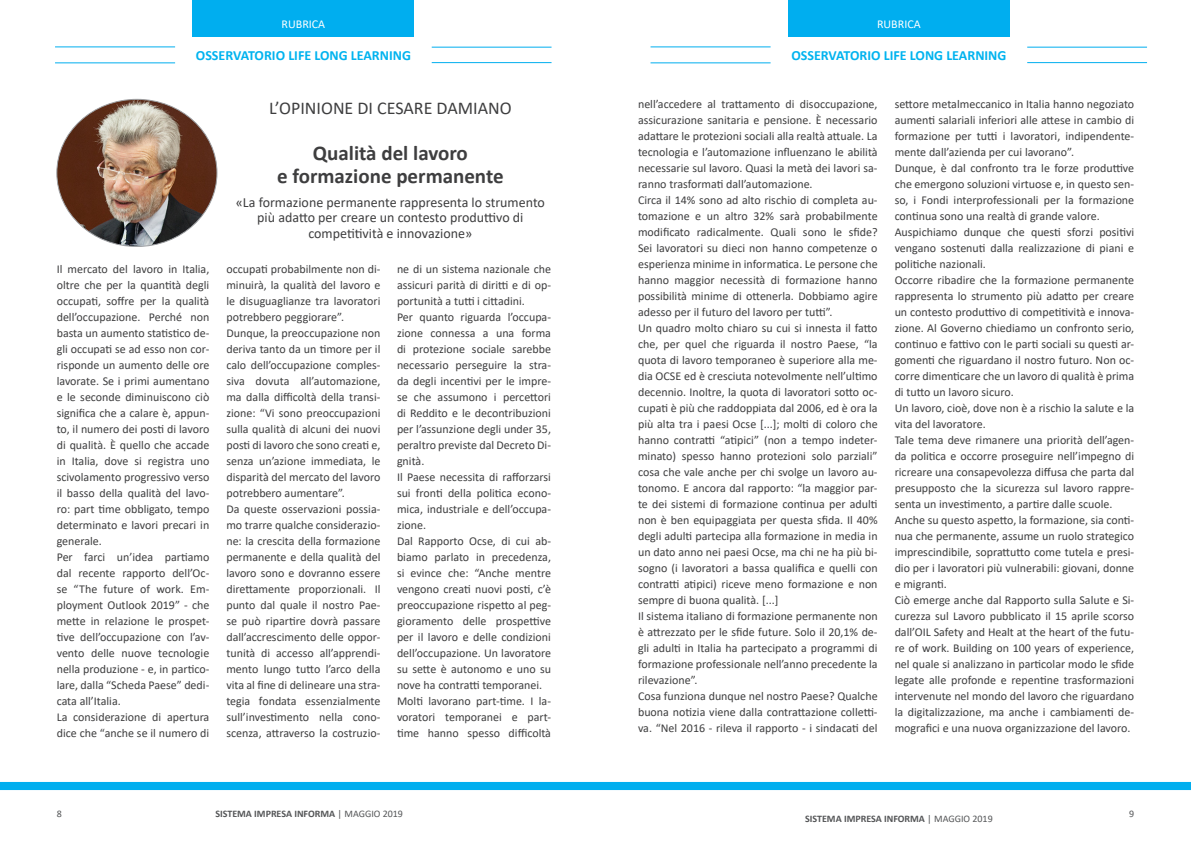
<style>
.page{position:relative;width:1191px;height:842px;background:#fff}
.page>*{position:absolute;margin:0;border:0;box-sizing:border-box;transform-origin:0 0}
.titolo_editoriale{font:700 21px/23px "Calibri";color:#3e3e3f;text-align:center}
.titolo_editoriale-2{font:18px "Calibri";color:#3e3e3f}
.titolo_editoriale-3{font:14px/15.5px "Calibri";color:#3e3e3f;text-align:center}
.t1{font:700 14px "Calibri";color:#00b3ef}
.testo{font:12px/16px "Calibri";color:#3e3e3f;text-align:justify}
.t2{font:12px "Calibri";color:#fff}
.data{font:700 10px "Calibri";color:#545557}
.data-2{font:10px "Calibri";color:#545557}
.s1{font-weight:400}
</style>
<div class="page">
<div style="left:0;top:782px;width:1191px;height:8px;background:#00aeef"></div>
<img style="left:57px;top:99px;width:160px;height:147px">
<hr style="left:1027px;top:62px;width:120px;height:1px;background:#00aeef">
<hr style="left:1027px;top:47px;width:120px;height:1px;background:#00aeef">
<hr style="left:650px;top:47px;width:120px;height:1px;background:#00aeef">
<hr style="left:650px;top:63px;width:120px;height:1px;background:#00aeef">
<hr style="left:55px;top:47px;width:120px;height:1px;background:#00aeef">
<hr style="left:55px;top:63px;width:120px;height:1px;background:#00aeef">
<hr style="left:432px;top:62px;width:119px;height:1px;background:#00aeef">
<hr style="left:432px;top:47px;width:119px;height:1px;background:#00aeef">
<div style="left:788px;top:0;width:221px;height:37px;background:#00aeef"></div>
<div style="left:193px;top:0;width:221px;height:37px;background:#00aeef"></div>
<p class="t2" style="left:281px;top:16px;width:45px">RUBRICA</p>
<p class="t2" style="left:877px;top:16px;width:45px">RUBRICA</p>
<p class="t1" style="left:196px;top:45px;width:217px">OSSERVATORIO LIFE LONG LEARNING</p>
<p class="testo" style="left:638px;top:96px;width:241px">nell’accedere al trattamento di disoccupazione, assicurazione sanitaria e pensione. È necessario adattare le protezioni sociali alla realtà attuale. La tecnologia e l’automazione influenzano le abilità necessarie sul lavoro. Quasi la metà dei lavori sa&shy;ranno trasformati dall’automazione.</p>
<p class="testo" style="left:638px;top:192px;width:241px">Circa il 14% sono ad alto rischio di completa au&shy;tomazione e un altro 32% sarà probabilmente modificato radicalmente. Quali sono le sfide?<br>Sei lavoratori su dieci non hanno competenze o esperienza minime in informatica. Le persone che hanno maggior necessità di formazione hanno possibilità minime di ottenerla. Dobbiamo agire adesso per il futuro del lavoro per tutti”.</p>
<p class="testo" style="left:638px;top:320px;width:241px">Un quadro molto chiaro su cui si innesta il fatto che, per quel che riguarda il nostro Paese, “la quota di lavoro temporaneo è superiore alla me&shy;dia OCSE ed è cresciuta notevolmente nell’ultimo decennio. Inoltre, la quota di lavoratori sotto oc&shy;cupati è più che raddoppiata dal 2006, ed è ora la più alta tra i paesi Ocse [...]; molti di coloro che hanno contratti “atipici” (non a tempo indeter&shy;minato) spesso hanno protezioni solo parziali” cosa che vale anche per chi svolge un lavoro au&shy;tonomo. E ancora dal rapporto: “la maggior par&shy;te dei sistemi di formazione continua per adulti non è ben equipaggiata per questa sfida. Il 40% degli adulti partecipa alla formazione in media in un dato anno nei paesi Ocse, ma chi ne ha più bi&shy;sogno (i lavoratori a bassa qualifica e quelli con contratti atipici) riceve meno formazione e non sempre di buona qualità. [...]</p>
<p class="testo" style="left:638px;top:608px;width:241px">Il sistema italiano di formazione permanente non è attrezzato per le sfide future. Solo il 20,1% de&shy;gli adulti in Italia ha partecipato a programmi di formazione professionale nell’anno precedente la rilevazione”.</p>
<p class="testo" style="left:638px;top:688px;width:241px">Cosa funziona dunque nel nostro Paese? Qualche buona notizia viene dalla contrattazione colletti&shy;va. “Nel 2016 - rileva il rapporto - i sindacati del</p>
<p class="t1" style="left:791px;top:45px;width:217px">OSSERVATORIO LIFE LONG LEARNING</p>
<p class="testo" style="left:894px;top:96px;width:241px">settore metalmeccanico in Italia hanno negoziato aumenti salariali inferiori alle attese in cambio di formazione per tutti i lavoratori, indipendente&shy;mente dall’azienda per cui lavorano”.</p>
<p class="testo" style="left:894px;top:160px;width:241px">Dunque, è dal confronto tra le forze produttive che emergono soluzioni virtuose e, in questo sen&shy;so, i Fondi interprofessionali per la formazione continua sono una realtà di grande valore.</p>
<p class="testo" style="left:894px;top:224px;width:241px">Auspichiamo dunque che questi sforzi positivi vengano sostenuti dalla realizzazione di piani e politiche nazionali.</p>
<p class="testo" style="left:894px;top:272px;width:241px">Occorre ribadire che la formazione permanente rappresenta lo strumento più adatto per creare un contesto produttivo di competitività e innova&shy;zione. Al Governo chiediamo un confronto serio, continuo e fattivo con le parti sociali su questi ar&shy;gomenti che riguardano il nostro futuro. Non oc&shy;corre dimenticare che un lavoro di qualità è prima di tutto un lavoro sicuro.</p>
<p class="testo" style="left:894px;top:400px;width:241px">Un lavoro, cioè, dove non è a rischio la salute e la vita del lavoratore.</p>
<p class="testo" style="left:894px;top:432px;width:241px">Tale tema deve rimanere una priorità dell’agen&shy;da politica e occorre proseguire nell’impegno di ricreare una consapevolezza diffusa che parta dal presupposto che la sicurezza sul lavoro rappre&shy;senta un investimento, a partire dalle scuole.</p>
<p class="testo" style="left:894px;top:512px;width:241px">Anche su questo aspetto, la formazione, sia conti&shy;nua che permanente, assume un ruolo strategico imprescindibile, soprattutto come tutela e presi&shy;dio per i lavoratori più vulnerabili: giovani, donne e migranti.</p>
<p class="testo" style="left:894px;top:592px;width:241px">Ciò emerge anche dal Rapporto sulla Salute e Si&shy;curezza sul Lavoro pubblicato il 15 aprile scorso dall’OIL Safety and Healt at the heart of the futu&shy;re of work. Building on 100 years of experience, nel quale si analizzano in particolar modo le sfide legate alle profonde e repentine trasformazioni intervenute nel mondo del lavoro che riguardano la digitalizzazione, ma anche i cambiamenti de&shy;mografici e una nuova organizzazione del lavoro.</p>
<p class="titolo_editoriale-2" style="left:269px;top:95px;width:244px">L’OPINIONE DI CESARE DAMIANO</p>
<p class="titolo_editoriale" style="left:277px;top:141px;width:228px">Qualità del lavoro<br>e formazione permanente</p>
<p class="titolo_editoriale-3" style="left:236px;top:194px;width:311px">«La formazione permanente rappresenta lo strumento più adatto per creare un contesto produttivo di competitività e innovazione»</p>
<p class="testo" style="left:57px;top:261px;width:154px">Il mercato del lavoro in Italia, oltre che per la quantità degli occupati, soffre per la qualità dell’occupazione. Perché non basta un aumento statistico de&shy;gli occupati se ad esso non cor&shy;risponde un aumento delle ore lavorate. Se i primi aumentano e le seconde diminuiscono ciò significa che a calare è, appun&shy;to, il numero dei posti di lavoro di qualità. È quello che accade in Italia, dove si registra uno scivolamento progressivo verso il basso della qualità del lavo&shy;ro: part time obbligato, tempo determinato e lavori precari in generale.</p>
<p class="testo" style="left:57px;top:549px;width:154px">Per farci un’idea partiamo dal recente rapporto dell’Oc&shy;se “The future of work. Em&shy;ployment Outlook 2019” - che mette in relazione le prospet&shy;tive dell’occupazione con l’av&shy;vento delle nuove tecnologie nella produzione - e, in partico&shy;lare, dalla “Scheda Paese” dedi&shy;cata all’Italia.</p>
<p class="testo" style="left:57px;top:709px;width:154px">La considerazione di apertura dice che “anche se il numero di</p>
<p class="testo" style="left:226px;top:261px;width:156px">occupati probabilmente non di&shy;minuirà, la qualità del lavoro e le disuguaglianze tra lavoratori potrebbero peggiorare”.</p>
<p class="testo" style="left:226px;top:325px;width:156px">Dunque, la preoccupazione non deriva tanto da un timore per il calo dell’occupazione comples&shy;siva dovuta all’automazione, ma dalla difficoltà della transi&shy;zione: “Vi sono preoccupazioni sulla qualità di alcuni dei nuovi posti di lavoro che sono creati e, senza un’azione immediata, le disparità del mercato del lavoro potrebbero aumentare”.</p>
<p class="testo" style="left:226px;top:501px;width:156px">Da queste osservazioni possia&shy;mo trarre qualche considerazio&shy;ne: la crescita della formazione permanente e della qualità del lavoro sono e dovranno essere direttamente proporzionali. Il punto dal quale il nostro Pae&shy;se può ripartire dovrà passare dall’accrescimento delle oppor&shy;tunità di accesso all’apprendi&shy;mento lungo tutto l’arco della vita al fine di delineare una stra&shy;tegia fondata essenzialmente sull’investimento nella cono&shy;scenza, attraverso la costruzio-</p>
<p class="testo" style="left:397px;top:261px;width:156px">ne di un sistema nazionale che assicuri parità di diritti e di op&shy;portunità a tutti i cittadini.</p>
<p class="testo" style="left:397px;top:309px;width:156px">Per quanto riguarda l’occupa&shy;zione connessa a una forma di protezione sociale sarebbe necessario perseguire la stra&shy;da degli incentivi per le impre&shy;se che assumono i percettori di Reddito e le decontribuzioni per l’assunzione degli under 35, peraltro previste dal Decreto Di&shy;gnità.</p>
<p class="testo" style="left:397px;top:469px;width:156px">Il Paese necessita di rafforzarsi sui fronti della politica econo&shy;mica, industriale e dell’occupa&shy;zione.</p>
<p class="testo" style="left:397px;top:533px;width:156px">Dal Rapporto Ocse, di cui ab&shy;biamo parlato in precedenza, si evince che: “Anche mentre vengono creati nuovi posti, c’è preoccupazione rispetto al peg&shy;gioramento delle prospettive per il lavoro e delle condizioni dell’occupazione. Un lavoratore su sette è autonomo e uno su nove ha contratti temporanei.</p>
<p class="testo" style="left:397px;top:693px;width:156px">Molti lavorano part-time. I la&shy;voratori temporanei e part&shy;time hanno spesso difficoltà</p>
<p class="data" style="left:215px;top:807px;width:189px">SISTEMA IMPRESA INFORMA <span class="s1">| MAGGIO 2019</span></p>
<p class="data-2" style="left:57px;top:807px;width:7px">8</p>
<p class="data-2" style="left:1129px;top:807px;width:7px">9</p>
<p class="data" style="left:805px;top:811px;width:189px">SISTEMA IMPRESA INFORMA <span class="s1">| MAGGIO 2019</span></p>
</div>
